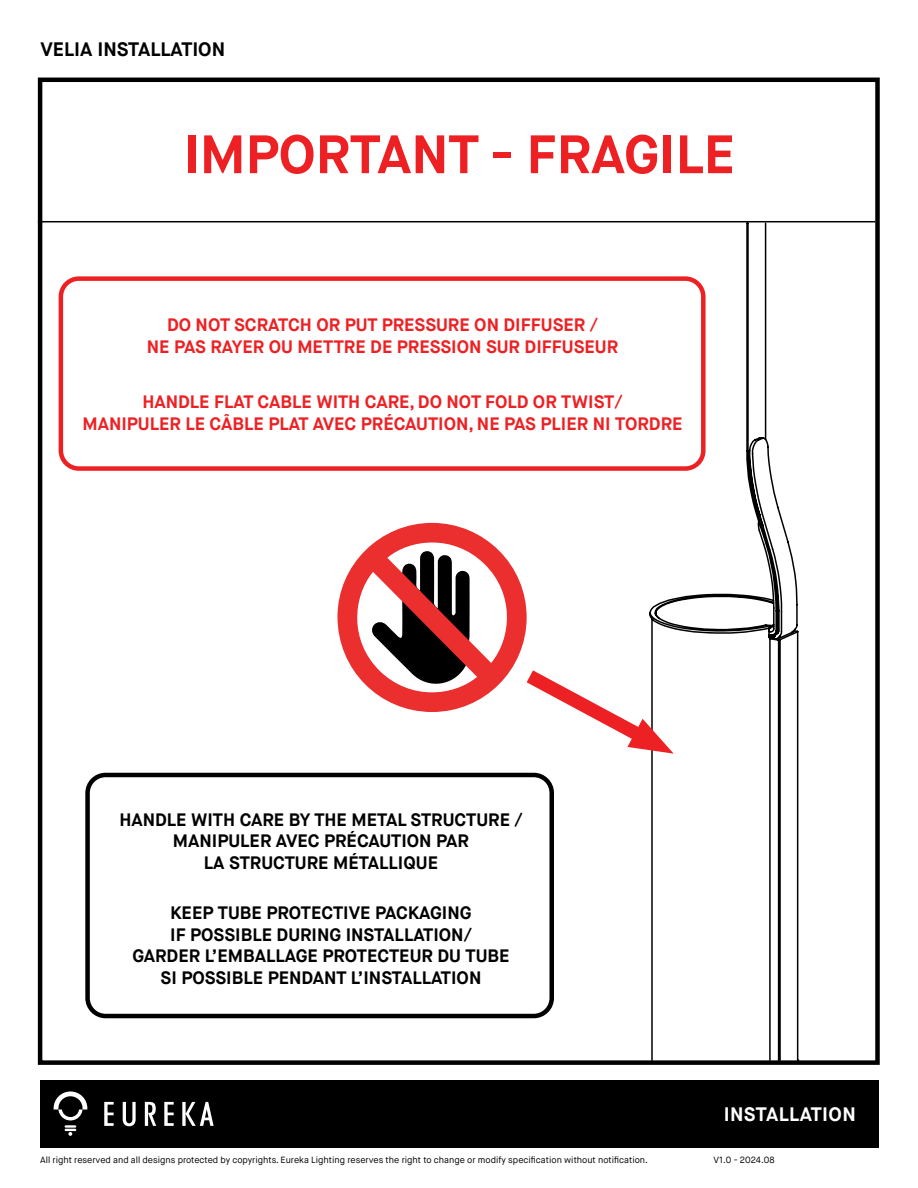
<style>
.page{position:relative;width:918px;height:1188px;background:#fff}
.page>*{position:absolute;margin:0;border:0;box-sizing:border-box;transform-origin:0 0}
.t1{font:700 54px "Maison Neue";color:#ed2124}
.t2{font:700 19.5px "Maison Neue";color:#000}
.t3{font:700 19.5px "Maison Neue";letter-spacing:.02em;color:#fff}
.t4{font:700 18px/21.6px "Maison Neue";color:#000;text-align:center}
.t5{font:700 18px/21.6px "Maison Neue";color:#ed2124;text-align:center}
.t6{font:9px "Maison Neue";color:#000}
</style>
<div class="page">
<svg style="left:649px;top:222px;width:151px;height:838px"></svg>
<svg style="left:337px;top:523px;width:337px;height:237px"></svg>
<div style="left:40px;top:1080px;width:838px;height:68px;background:#000"></div>
<svg style="left:104px;top:1102px;width:10px;height:24px"></svg>
<svg style="left:164px;top:1102px;width:10px;height:24px"></svg>
<svg style="left:145px;top:1102px;width:11px;height:24px"></svg>
<svg style="left:123px;top:1102px;width:13px;height:24px"></svg>
<svg style="left:182px;top:1102px;width:32px;height:24px"></svg>
<svg style="left:54px;top:1091px;width:33px;height:45px"></svg>
<div style="left:38px;top:78px;width:842px;height:987px;border:4px solid #000"></div>
<div style="left:59px;top:276px;width:647px;height:195px;border:4px solid #ed2124;border-radius:18px"></div>
<div style="left:85px;top:773px;width:469px;height:245px;border:4px solid #000;border-radius:18px"></div>
<hr style="left:38px;top:221px;width:837px;height:1px;background:#000">
<p class="t2" style="left:40px;top:36px;width:186px">VELIA INSTALLATION</p>
<h1 class="t1" style="left:183px;top:120px;width:553px">IMPORTANT - FRAGILE</h1>
<p class="t5" style="left:147px;top:314px;width:473px">DO NOT SCRATCH OR PUT PRESSURE ON DIFFUSER /<br>NE PAS RAYER OU METTRE DE PRESSION SUR DIFFUSEUR</p>
<p class="t5" style="left:82px;top:391px;width:602px">HANDLE FLAT CABLE WITH CARE, DO NOT FOLD OR TWIST/<br>MANIPULER LE CÂBLE PLAT AVEC PRÉCAUTION, NE PAS PLIER NI TORDRE</p>
<p class="t4" style="left:119px;top:809px;width:405px">HANDLE WITH CARE BY THE METAL STRUCTURE /<br>MANIPULER AVEC PRÉCAUTION PAR<br>LA STRUCTURE MÉTALLIQUE</p>
<p class="t4" style="left:132px;top:902px;width:379px">KEEP TUBE PROTECTIVE PACKAGING<br>IF POSSIBLE DURING INSTALLATION/<br>GARDER L’EMBALLAGE PROTECTEUR DU TUBE SI POSSIBLE PENDANT L’INSTALLATION</p>
<p class="t3" style="left:724px;top:1102px;width:134px">INSTALLATION</p>
<p class="t6" style="left:40px;top:1154px;width:609px">All right reserved and all designs protected by copyrights. Eureka Lighting reserves the right to change or modify specification without notification.</p>
<p class="t6" style="left:713px;top:1154px;width:63px">V1.0 - 2024.08</p>
</div>
